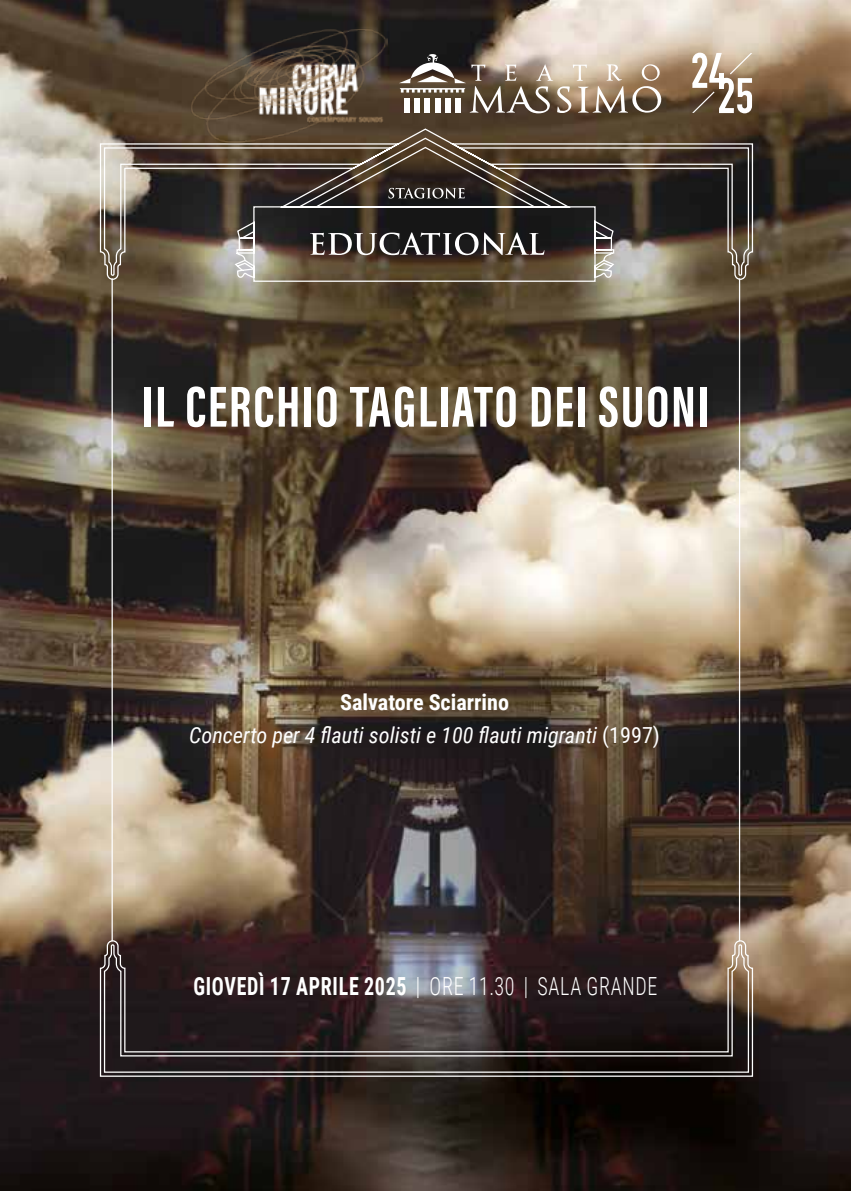
<style>
.page{position:relative;width:851px;height:1191px;background:#fff}
.page>*{position:absolute;margin:0;border:0;box-sizing:border-box;transform-origin:0 0}
.t1{font:59.4px "Acumin Variable Concept";letter-spacing:-.225em;color:#fff}
.t2{font:300 25px "Roboto Condensed";letter-spacing:.035em;color:#fff;scale:.8 1}
.t3{font:italic 22.2px/32.8px "Roboto Condensed";color:#fff;text-align:center}
.s1{font-weight:700;font-style:normal}
.s2{font-style:normal}
.s3{font-weight:700}
</style>
<div class="page">
<img style="left:0;top:0;width:850px;height:1191px">
<svg style="left:692px;top:53px;width:60px;height:60px"></svg>
<img style="left:99px;top:128px;width:654px;height:949px">
<hr style="left:111px;top:278px;width:2px;height:663px;background:#fff">
<hr style="left:738px;top:278px;width:2px;height:663px;background:#fff">
<svg style="left:310px;top:232px;width:234px;height:23px"></svg>
<svg style="left:388px;top:188px;width:76px;height:10px"></svg>
<svg style="left:399px;top:54px;width:264px;height:59px;background:#9a8b7a"></svg>
<img style="left:190px;top:26px;width:197px;height:119px">
<h1 class="t1" style="left:142px;top:365px;width:574px">ILCERCHIOTAGLIATODEI SUONI</h1>
<p class="t3" style="left:189px;top:685px;width:472px"><span class="s1">Salvatore Sciarrino<br></span>Concerto per 4 flauti solisti e 100 flauti migranti <span class="s2">(1997)</span></p>
<p class="t2" style="left:193px;top:968px;width:581px"><span class="s3">GIOVEDÌ 17 APRILE 2025</span> | ORE 11.30 | SALA GRANDE</p>
</div>
